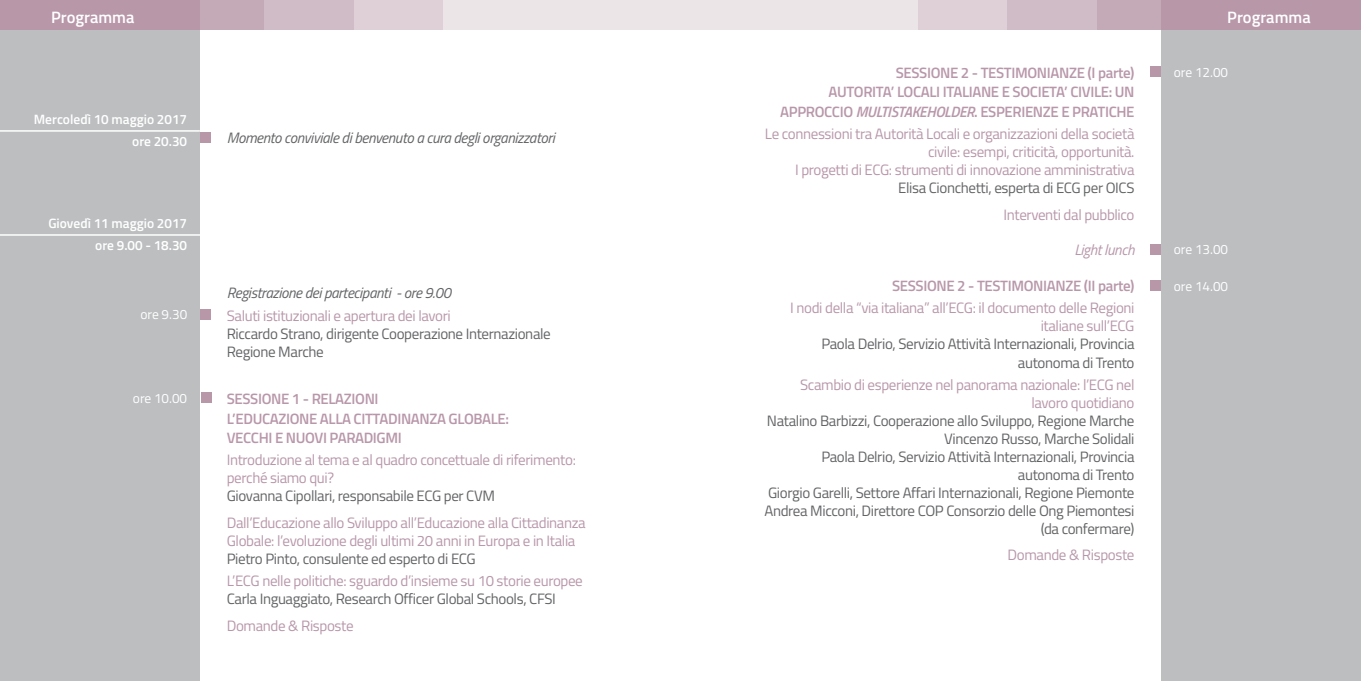
<style>
.page{position:relative;width:1361px;height:681px;background:#fff}
.page>*{position:absolute;margin:0;border:0;box-sizing:border-box;transform-origin:0 0}
.t1{font:600 16.5px "Titillium";color:#fff}
.t2{font:15px/18px "Titillium";letter-spacing:-.025em;color:#b897a9;text-align:right}
.t3{font:15px/18px "Titillium";letter-spacing:-.025em;color:#636466;text-align:right}
.t4{font:600 15px/19.5px "Titillium";letter-spacing:-.025em;color:#b897a9}
.t5{font:italic 15px "Titillium";letter-spacing:-.025em;color:#636466}
.t6{font:italic 15px "Titillium";letter-spacing:-.025em;color:#b897a9}
.t7{font:600 13.5px "Titillium";color:#fff}
.t8{font:13.5px "Titillium";color:#fff}
.s1{font-style:italic}
</style>
<div class="page">
<div style="left:0;top:0;width:200px;height:680px;background:#bcbec0"></div>
<div style="left:1161px;top:0;width:200px;height:680px;background:#bcbec0"></div>
<div style="left:173px;top:0;width:91px;height:30px;background:#c4a9b7"></div>
<div style="left:0;top:0;width:200px;height:30px;background:#b897a9"></div>
<div style="left:354px;top:0;width:89px;height:30px;background:#ded0d6"></div>
<div style="left:264px;top:0;width:90px;height:30px;background:#d0bcc6"></div>
<hr style="left:0;top:234px;width:224px;height:1px;background:#fff">
<div style="left:200px;top:309px;width:10px;height:11px;background:#b897a9"></div>
<div style="left:200px;top:132px;width:10px;height:10px;background:#b897a9"></div>
<div style="left:201px;top:392px;width:10px;height:11px;background:#b897a9"></div>
<hr style="left:0;top:130px;width:200px;height:2px;background:#fff">
<div style="left:1150px;top:66px;width:11px;height:11px;background:#b897a9"></div>
<div style="left:1150px;top:244px;width:11px;height:10px;background:#b897a9"></div>
<div style="left:1150px;top:280px;width:11px;height:11px;background:#b897a9"></div>
<div style="left:443px;top:0;width:237px;height:30px;background:#ece5e8"></div>
<div style="left:1097px;top:0;width:91px;height:30px;background:#c4a9b7"></div>
<div style="left:1161px;top:0;width:200px;height:30px;background:#b897a9"></div>
<div style="left:918px;top:0;width:89px;height:30px;background:#ded0d6"></div>
<div style="left:1007px;top:0;width:90px;height:30px;background:#d0bcc6"></div>
<div style="left:680px;top:0;width:238px;height:30px;background:#ece5e8"></div>
<p class="t1" style="left:51px;top:5px;width:85px">Programma</p>
<p class="t7" style="left:34px;top:109px;width:155px">Mercoledì 10 maggio 2017</p>
<p class="t7" style="left:132px;top:131px;width:56px">ore 20.30</p>
<p class="t7" style="left:48px;top:213px;width:140px">Giovedì 11 maggio 2017</p>
<p class="t7" style="left:95px;top:235px;width:93px">ore 9.00 - 18.30</p>
<p class="t8" style="left:140px;top:304px;width:48px">ore 9.30</p>
<p class="t8" style="left:133px;top:388px;width:56px">ore 10.00</p>
<p class="t5" style="left:227px;top:126px;width:330px">Momento conviviale di benvenuto a cura degli organizzatori</p>
<p class="t5" style="left:227px;top:282px;width:226px">Registrazione dei partecipanti - ore 9.00</p>
<p class="t2" style="left:227px;top:305px;width:226px">Saluti istituzionali e apertura dei lavori</p>
<p class="t3" style="left:227px;top:323px;width:325px;text-align:left">Riccardo Strano, dirigente Cooperazione Internazionale<br>Regione Marche</p>
<p class="t4" style="left:227px;top:388px;width:284px">SESSIONE 1 - RELAZIONI<br>L’EDUCAZIONE ALLA CITTADINANZA GLOBALE:<br>VECCHI E NUOVI PARADIGMI</p>
<p class="t2" style="left:227px;top:450px;width:351px;text-align:left">Introduzione al tema e al quadro concettuale di riferimento: perché siamo qui?</p>
<p class="t3" style="left:227px;top:486px;width:270px">Giovanna Cipollari, responsabile ECG per CVM</p>
<p class="t2" style="left:227px;top:512px;width:360px;text-align:left">Dall’Educazione allo Sviluppo all’Educazione alla Cittadinanza<br>Globale: l’evoluzione degli ultimi 20 anni in Europa e in Italia</p>
<p class="t3" style="left:227px;top:548px;width:250px">Pietro Pinto, consulente ed esperto di ECG</p>
<p class="t2" style="left:227px;top:571px;width:357px">L’ECG nelle politiche: sguardo d’insieme su 10 storie europee</p>
<p class="t3" style="left:227px;top:589px;width:330px">Carla Inguaggiato, Research Officer Global Schools, CFSI</p>
<p class="t2" style="left:227px;top:615px;width:128px">Domande &amp; Risposte</p>
<p class="t4" style="left:780px;top:62px;width:356px;text-align:right">SESSIONE 2 - TESTIMONIANZE (I parte)<br>AUTORITA’ LOCALI ITALIANE E SOCIETA’ CIVILE: UN<br>APPROCCIO <span class="s1">MULTISTAKEHOLDER</span>. ESPERIENZE E PRATICHE</p>
<p class="t2" style="left:765px;top:124px;width:371px">Le connessioni tra Autorità Locali e organizzazioni della società civile: esempi, criticità, opportunità.<br>I progetti di ECG: strumenti di innovazione amministrativa</p>
<p class="t3" style="left:898px;top:178px;width:238px">Elisa Cionchetti, esperta di ECG per OICS</p>
<p class="t2" style="left:1003px;top:204px;width:132px">Interventi dal pubblico</p>
<p class="t6" style="left:1074px;top:238px;width:62px">Light lunch</p>
<p class="t4" style="left:892px;top:275px;width:244px">SESSIONE 2 - TESTIMONIANZE (II parte)</p>
<p class="t2" style="left:790px;top:298px;width:346px">I nodi della “via italiana” all’ECG: il documento delle Regioni italiane sull’ECG</p>
<p class="t3" style="left:821px;top:334px;width:315px">Paola Delrio, Servizio Attività Internazionali, Provincia autonoma di Trento</p>
<p class="t2" style="left:800px;top:374px;width:336px">Scambio di esperienze nel panorama nazionale: l’ECG nel lavoro quotidiano</p>
<p class="t3" style="left:764px;top:410px;width:371px">Natalino Barbizzi, Cooperazione allo Sviluppo, Regione Marche Vincenzo Russo, Marche Solidali<br>Paola Delrio, Servizio Attività Internazionali, Provincia autonoma di Trento<br>Giorgio Garelli, Settore Affari Internazionali, Regione Piemonte Andrea Micconi, Direttore COP Consorzio delle Ong Piemontesi (da confermare)</p>
<p class="t2" style="left:1007px;top:545px;width:128px">Domande &amp; Risposte</p>
<p class="t1" style="left:1227px;top:5px;width:85px">Programma</p>
<p class="t8" style="left:1174px;top:62px;width:56px">ore 12.00</p>
<p class="t8" style="left:1174px;top:239px;width:56px">ore 13.00</p>
<p class="t8" style="left:1174px;top:276px;width:56px">ore 14.00</p>
</div>
